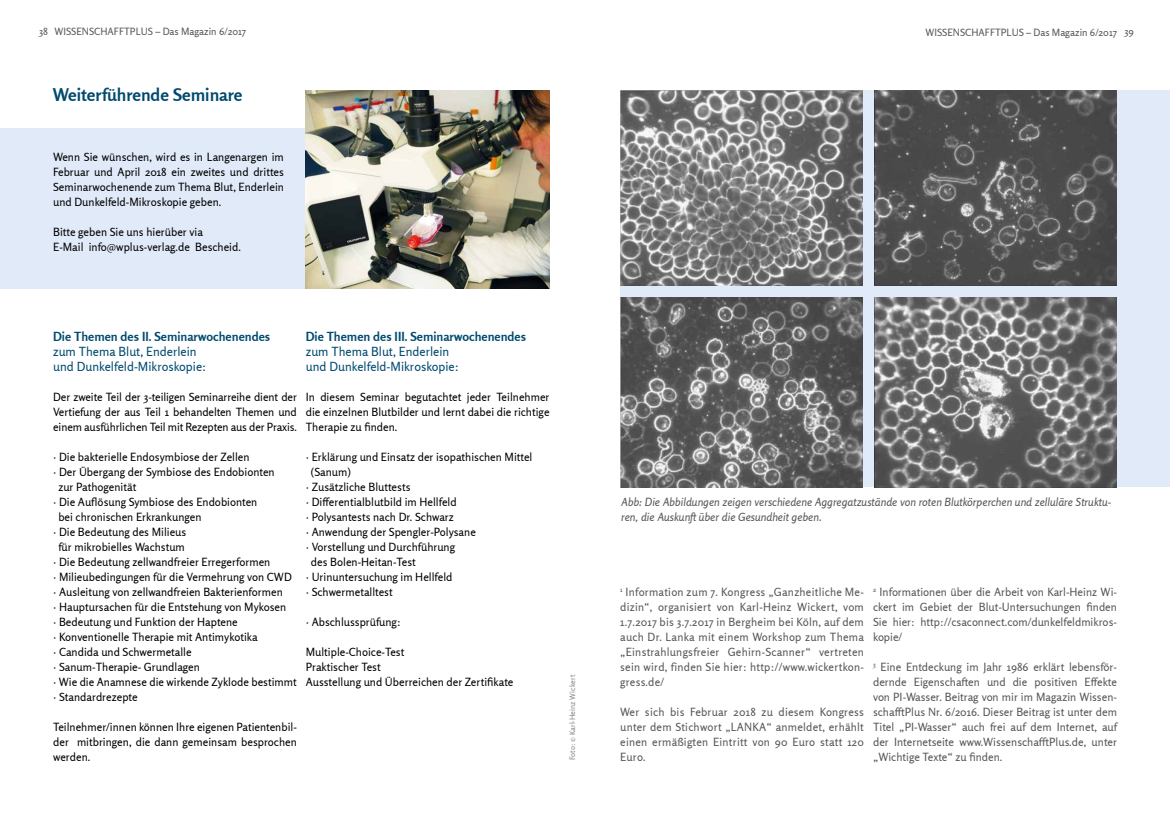
<style>
.page{position:relative;width:1170px;height:833px;background:#fff}
.page>*{position:absolute;margin:0;border:0;box-sizing:border-box;transform-origin:0 0}
.t1{font:700 17.5px "Rosario";color:#004a6f}
.t2{font:12.5px/15px "Rosario";color:#004a6f}
.t3{font:700 12.5px "Rosario";color:#004a6f}
.t4{font:11.25px/15px "Rosario";color:#000;text-align:justify}
.t5{font:11.25px/15px "Rosario";color:#575756;text-align:justify}
.t6{font:italic 11.25px/15px "Rosario";color:#575756}
.t7{font:10px "Rosario";color:#575756}
.t8{font:7.5px "Rosario";letter-spacing:.01em;color:#878787}
</style>
<div class="page">
<div style="left:620px;top:91px;width:549px;height:396px;background:#e0eaf8"></div>
<div style="left:0;top:129px;width:549px;height:160px;background:#e0eaf8"></div>
<img style="left:306px;top:91px;width:243px;height:197px">
<img style="left:620px;top:91px;width:242px;height:396px">
<img style="left:874px;top:91px;width:242px;height:396px">
<div style="left:620px;top:286px;width:496px;height:11px;background:#e0eaf8"></div>
<p class="t7" style="left:39px;top:26px;width:208px">38 WISSENSCHAFFTPLUS – Das Magazin 6/2017</p>
<p class="t7" style="left:925px;top:26px;width:210px">WISSENSCHAFFTPLUS – Das Magazin 6/2017 39</p>
<h1 class="t1" style="left:53px;top:84px;width:191px">Weiterführende Seminare</h1>
<p class="t4" style="left:53px;top:149px;width:232px">Wenn Sie wünschen, wird es in Langenargen im Februar und April 2018 ein zweites und drittes Seminarwochenende zum Thema Blut, Enderlein und Dunkelfeld-Mikroskopie geben.</p>
<p class="t4" style="left:53px;top:224px;width:189px">Bitte geben Sie uns hierüber via<br>E-Mail info@wplus-verlag.de Bescheid.</p>
<p class="t3" style="left:53px;top:329px;width:218px">Die Themen des II. Seminarwochenendes</p>
<p class="t2" style="left:53px;top:344px;width:155px">zum Thema Blut, Enderlein und Dunkelfeld-Mikroskopie:</p>
<p class="t4" style="left:53px;top:389px;width:245px">Der zweite Teil der 3-teiligen Seminarreihe dient der Vertiefung der aus Teil 1 behandelten Themen und einem ausführlichen Teil mit Rezepten aus der Praxis.</p>
<p class="t4" style="left:53px;top:449px;width:198px">· Die bakterielle Endosymbiose der Zellen</p>
<p class="t4" style="left:53px;top:464px;width:223px">· Der Übergang der Symbiose des Endobionten</p>
<p class="t4" style="left:58px;top:479px;width:80px">zur Pathogenität</p>
<p class="t4" style="left:53px;top:494px;width:206px">· Die Auflösung Symbiose des Endobionten</p>
<p class="t4" style="left:58px;top:509px;width:145px">bei chronischen Erkrankungen</p>
<p class="t4" style="left:53px;top:524px;width:135px">· Die Bedeutung des Milieus</p>
<p class="t4" style="left:58px;top:539px;width:128px">für mikrobielles Wachstum</p>
<p class="t4" style="left:53px;top:554px;width:219px">· Die Bedeutung zellwandfreier Erregerformen</p>
<p class="t4" style="left:53px;top:569px;width:240px">· Milieubedingungen für die Vermehrung von CWD</p>
<p class="t4" style="left:53px;top:584px;width:231px">· Ausleitung von zellwandfreien Bakterienformen</p>
<p class="t4" style="left:53px;top:599px;width:235px">· Hauptursachen für die Entstehung von Mykosen</p>
<p class="t4" style="left:53px;top:614px;width:186px">· Bedeutung und Funktion der Haptene</p>
<p class="t4" style="left:53px;top:629px;width:206px">· Konventionelle Therapie mit Antimykotika</p>
<p class="t4" style="left:53px;top:644px;width:140px">· Candida und Schwermetalle</p>
<p class="t4" style="left:53px;top:659px;width:148px">· Sanum-Therapie- Grundlagen</p>
<p class="t4" style="left:53px;top:674px;width:245px">· Wie die Anamnese die wirkende Zyklode bestimmt</p>
<p class="t4" style="left:53px;top:689px;width:86px">· Standardrezepte</p>
<p class="t4" style="left:53px;top:719px;width:245px">Teilnehmer/innen können Ihre eigenen Patientenbil&shy;der mitbringen, die dann gemeinsam besprochen werden.</p>
<p class="t3" style="left:306px;top:329px;width:222px">Die Themen des III. Seminarwochenendes</p>
<p class="t2" style="left:306px;top:344px;width:155px">zum Thema Blut, Enderlein und Dunkelfeld-Mikroskopie:</p>
<p class="t4" style="left:306px;top:389px;width:245px">In diesem Seminar begutachtet jeder Teilnehmer die einzelnen Blutbilder und lernt dabei die richtige Therapie zu finden.</p>
<p class="t4" style="left:306px;top:449px;width:228px">· Erklärung und Einsatz der isopathischen Mittel</p>
<p class="t4" style="left:311px;top:464px;width:41px">(Sanum)</p>
<p class="t4" style="left:306px;top:479px;width:106px">· Zusätzliche Bluttests</p>
<p class="t4" style="left:306px;top:494px;width:152px">· Differentialblutbild im Hellfeld</p>
<p class="t4" style="left:306px;top:509px;width:149px">· Polysantests nach Dr. Schwarz</p>
<p class="t4" style="left:306px;top:524px;width:172px">· Anwendung der Spengler-Polysane</p>
<p class="t4" style="left:306px;top:539px;width:151px">· Vorstellung und Durchführung</p>
<p class="t4" style="left:311px;top:554px;width:106px">des Bolen-Heitan-Test</p>
<p class="t4" style="left:306px;top:569px;width:148px">· Urinuntersuchung im Hellfeld</p>
<p class="t4" style="left:306px;top:584px;width:88px">· Schwermetalltest</p>
<p class="t4" style="left:306px;top:614px;width:96px">· Abschlussprüfung:</p>
<p class="t4" style="left:306px;top:644px;width:209px;text-align:left">Multiple-Choice-Test<br>Praktischer Test<br>Ausstellung und Überreichen der Zertifikate</p>
<p class="t8" style="left:568px;top:760px;width:87px;rotate:-90deg">Foto: © Karl-Heinz Wickert</p>
<p class="t6" style="left:621px;top:494px;width:491px">Abb: Die Abbildungen zeigen verschiedene Aggregatzustände von roten Blutkörperchen und zelluläre Struktu&shy;ren, die Auskunft über die Gesundheit geben.</p>
<p class="t5" style="left:620px;top:584px;width:245px"><sup>1</sup> Information zum 7. Kongress „Ganzheitliche Me&shy;dizin“, organisiert von Karl-Heinz Wickert, vom 1.7.2017 bis 3.7.2017 in Bergheim bei Köln, auf dem auch Dr. Lanka mit einem Workshop zum Thema „Einstrahlungsfreier Gehirn-Scanner“ vertreten sein wird, finden Sie hier: http://www.wickertkon&shy;gress.de/</p>
<p class="t5" style="left:620px;top:704px;width:245px">Wer sich bis Februar 2018 zu diesem Kongress unter dem Stichwort „LANKA“ anmeldet, erhählt einen ermäßigten Eintritt von 90 Euro statt 120<br>Euro.</p>
<p class="t5" style="left:873px;top:584px;width:245px"><sup>2</sup> Informationen über die Arbeit von Karl-Heinz Wi&shy;ckert im Gebiet der Blut-Untersuchungen finden Sie hier: http://csaconnect.com/dunkelfeldmikros&shy;kopie/</p>
<p class="t5" style="left:873px;top:659px;width:245px"><sup>3</sup> Eine Entdeckung im Jahr 1986 erklärt lebensför&shy;dernde Eigenschaften und die positiven Effekte von PI-Wasser. Beitrag von mir im Magazin Wissen&shy;schafftPlus Nr. 6/2016. Dieser Beitrag ist unter dem Titel „PI-Wasser“ auch frei auf dem Internet, auf der Internetseite www.WissenschafftPlus.de, unter „Wichtige Texte“ zu finden.</p>
</div>
